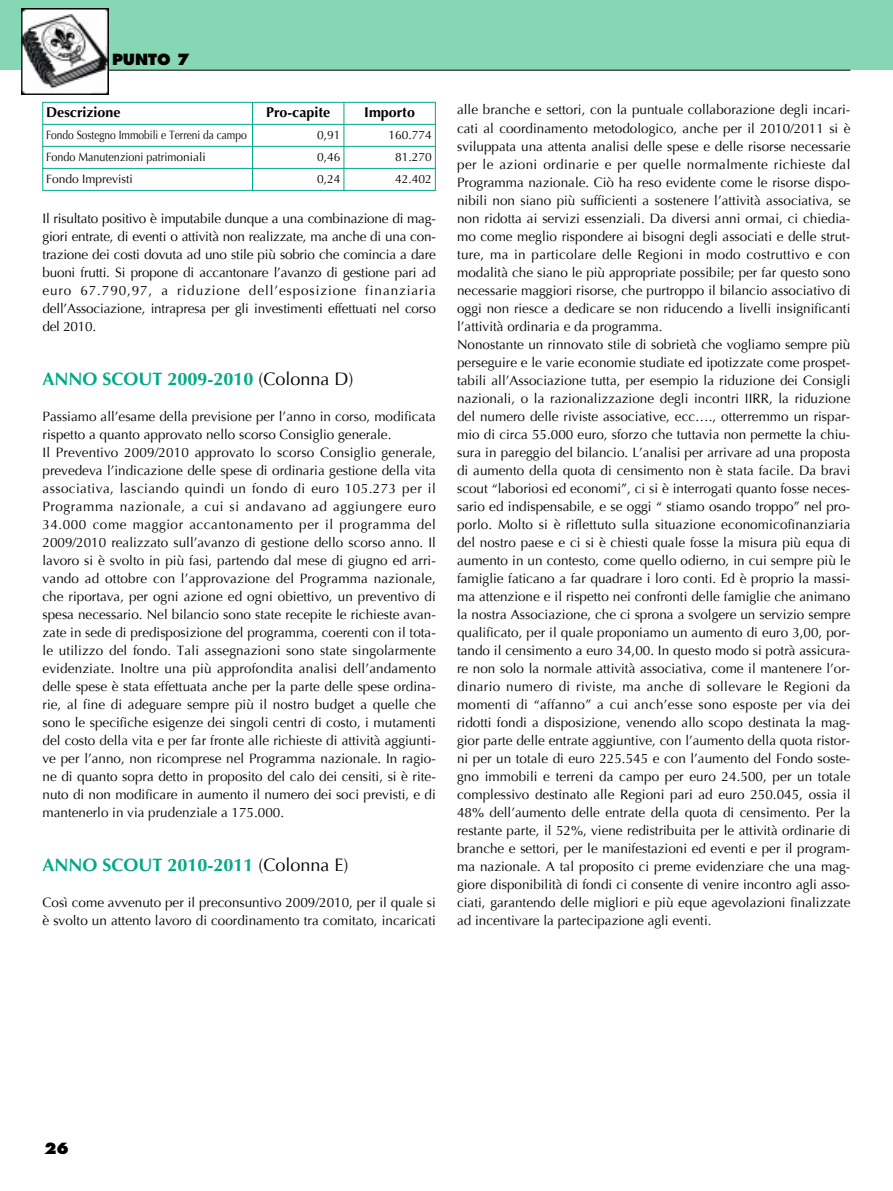
<style>
.page{position:relative;width:893px;height:1191px;background:#fff}
.page>*{position:absolute;margin:0;border:0;box-sizing:border-box;transform-origin:0 0}
.t1{font:700 18px "Optima CE";color:#00a988}
.t2{font:800 15px "Futura LT";color:#000}
.t3{font:700 14.25px "Optima CE";color:#000}
.t4{font:13.5px/18px "Optima";color:#000}
.t5{font:12px "Optima";color:#000}
.t6{font:12px "Optima";color:#000;scale:.85 1}
.t7{font:12px "Optima";color:#000;scale:.9 1}
.s1{font-family:"Optima";font-weight:400;color:#000}
</style>
<div class="page">
<div style="left:0;top:0;width:893px;height:70px;background:#85d8b3"></div>
<hr style="left:43px;top:70px;width:807px;height:1px;background:#000">
<img style="left:22px;top:8px;width:87px;height:86px">
<hr style="left:42px;top:102px;width:1px;height:89px;background:#00a988">
<hr style="left:252px;top:102px;width:1px;height:89px;background:#00a988">
<hr style="left:344px;top:102px;width:1px;height:89px;background:#00a988">
<hr style="left:435px;top:102px;width:1px;height:89px;background:#00a988">
<hr style="left:42px;top:102px;width:394px;height:1px;background:#00a988">
<hr style="left:42px;top:124px;width:394px;height:1px;background:#00a988">
<hr style="left:42px;top:146px;width:394px;height:1px;background:#00a988">
<hr style="left:42px;top:168px;width:394px;height:1px;background:#00a988">
<hr style="left:42px;top:190px;width:394px;height:1px;background:#00a988">
<p class="t2" style="left:112px;top:52px;width:79px">PUNTO 7</p>
<p class="t3" style="left:46px;top:106px;width:76px">Descrizione</p>
<p class="t3" style="left:266px;top:106px;width:66px">Pro-capite</p>
<p class="t3" style="left:364px;top:106px;width:52px">Importo</p>
<p class="t6" style="left:46px;top:128px;width:238px">Fondo Sostegno Immobili e Terreni da campo</p>
<p class="t5" style="left:317px;top:128px;width:25px">0,91</p>
<p class="t5" style="left:389px;top:128px;width:45px">160.774</p>
<p class="t7" style="left:46px;top:150px;width:179px">Fondo Manutenzioni patrimoniali</p>
<p class="t5" style="left:317px;top:150px;width:25px">0,46</p>
<p class="t5" style="left:395px;top:150px;width:38px">81.270</p>
<p class="t5" style="left:46px;top:172px;width:88px">Fondo Imprevisti</p>
<p class="t5" style="left:317px;top:172px;width:25px">0,24</p>
<p class="t5" style="left:395px;top:172px;width:38px">42.402</p>
<p class="t4" style="left:43px;top:209px;width:395px;text-align:justify">Il risultato positivo è imputabile dunque a una combinazione di mag&shy;giori entrate, di eventi o attività non realizzate, ma anche di una con&shy;trazione dei costi dovuta ad uno stile più sobrio che comincia a dare buoni frutti. Si propone di accantonare l’avanzo di gestione pari ad euro 67.790,97, a riduzione dell’esposizione finanziaria dell’Associazione, intrapresa per gli investimenti effettuati nel corso del 2010.</p>
<h1 class="t1" style="left:43px;top:371px;width:313px">ANNO SCOUT 2009-2010 <span class="s1">(Colonna D)</span></h1>
<p class="t4" style="left:43px;top:407px;width:395px">Passiamo all’esame della previsione per l’anno in corso, modificata rispetto a quanto approvato nello scorso Consiglio generale.<br>Il Preventivo 2009/2010 approvato lo scorso Consiglio generale, prevedeva l’indicazione delle spese di ordinaria gestione della vita associativa, lasciando quindi un fondo di euro 105.273 per il Programma nazionale, a cui si andavano ad aggiungere euro 34.000 come maggior accantonamento per il programma del 2009/2010 realizzato sull’avanzo di gestione dello scorso anno. Il lavoro si è svolto in più fasi, partendo dal mese di giugno ed arri&shy;vando ad ottobre con l’approvazione del Programma nazionale, che riportava, per ogni azione ed ogni obiettivo, un preventivo di spesa necessario. Nel bilancio sono state recepite le richieste avan&shy;zate in sede di predisposizione del programma, coerenti con il tota&shy;le utilizzo del fondo. Tali assegnazioni sono state singolarmente evidenziate. Inoltre una più approfondita analisi dell’andamento delle spese è stata effettuata anche per la parte delle spese ordina&shy;rie, al fine di adeguare sempre più il nostro budget a quelle che sono le specifiche esigenze dei singoli centri di costo, i mutamenti del costo della vita e per far fronte alle richieste di attività aggiunti&shy;ve per l’anno, non ricomprese nel Programma nazionale. In ragio&shy;ne di quanto sopra detto in proposito del calo dei censiti, si è rite&shy;nuto di non modificare in aumento il numero dei soci previsti, e di mantenerlo in via prudenziale a 175.000.</p>
<h1 class="t1" style="left:43px;top:857px;width:308px">ANNO SCOUT 2010-2011 <span class="s1">(Colonna E)</span></h1>
<p class="t4" style="left:43px;top:893px;width:395px">Così come avvenuto per il preconsuntivo 2009/2010, per il quale si è svolto un attento lavoro di coordinamento tra comitato, incaricati</p>
<p class="t4" style="left:457px;top:101px;width:395px">alle branche e settori, con la puntuale collaborazione degli incari&shy;cati al coordinamento metodologico, anche per il 2010/2011 si è sviluppata una attenta analisi delle spese e delle risorse necessarie per le azioni ordinarie e per quelle normalmente richieste dal Programma nazionale. Ciò ha reso evidente come le risorse dispo&shy;nibili non siano più sufficienti a sostenere l’attività associativa, se non ridotta ai servizi essenziali. Da diversi anni ormai, ci chiedia&shy;mo come meglio rispondere ai bisogni degli associati e delle strut&shy;ture, ma in particolare delle Regioni in modo costruttivo e con modalità che siano le più appropriate possibile; per far questo sono necessarie maggiori risorse, che purtroppo il bilancio associativo di oggi non riesce a dedicare se non riducendo a livelli insignificanti l’attività ordinaria e da programma.<br>Nonostante un rinnovato stile di sobrietà che vogliamo sempre più perseguire e le varie economie studiate ed ipotizzate come prospet&shy;tabili all’Associazione tutta, per esempio la riduzione dei Consigli nazionali, o la razionalizzazione degli incontri IIRR, la riduzione del numero delle riviste associative, ecc…., otterremmo un rispar&shy;mio di circa 55.000 euro, sforzo che tuttavia non permette la chiu&shy;sura in pareggio del bilancio. L’analisi per arrivare ad una proposta di aumento della quota di censimento non è stata facile. Da bravi scout “laboriosi ed economi”, ci si è interrogati quanto fosse neces&shy;sario ed indispensabile, e se oggi “ stiamo osando troppo” nel pro&shy;porlo. Molto si è riflettuto sulla situazione economicofinanziaria del nostro paese e ci si è chiesti quale fosse la misura più equa di aumento in un contesto, come quello odierno, in cui sempre più le famiglie faticano a far quadrare i loro conti. Ed è proprio la massi&shy;ma attenzione e il rispetto nei confronti delle famiglie che animano la nostra Associazione, che ci sprona a svolgere un servizio sempre qualificato, per il quale proponiamo un aumento di euro 3,00, por&shy;tando il censimento a euro 34,00. In questo modo si potrà assicura&shy;re non solo la normale attività associativa, come il mantenere l’or&shy;dinario numero di riviste, ma anche di sollevare le Regioni da momenti di “affanno” a cui anch’esse sono esposte per via dei ridotti fondi a disposizione, venendo allo scopo destinata la mag&shy;gior parte delle entrate aggiuntive, con l’aumento della quota ristor&shy;ni per un totale di euro 225.545 e con l’aumento del Fondo soste&shy;gno immobili e terreni da campo per euro 24.500, per un totale complessivo destinato alle Regioni pari ad euro 250.045, ossia il 48% dell’aumento delle entrate della quota di censimento. Per la restante parte, il 52%, viene redistribuita per le attività ordinarie di branche e settori, per le manifestazioni ed eventi e per il program&shy;ma nazionale. A tal proposito ci preme evidenziare che una mag&shy;giore disponibilità di fondi ci consente di venire incontro agli asso&shy;ciati, garantendo delle migliori e più eque agevolazioni finalizzate ad incentivare la partecipazione agli eventi.</p>
<p class="t2" style="left:44px;top:1141px;width:26px">26</p>
</div>
